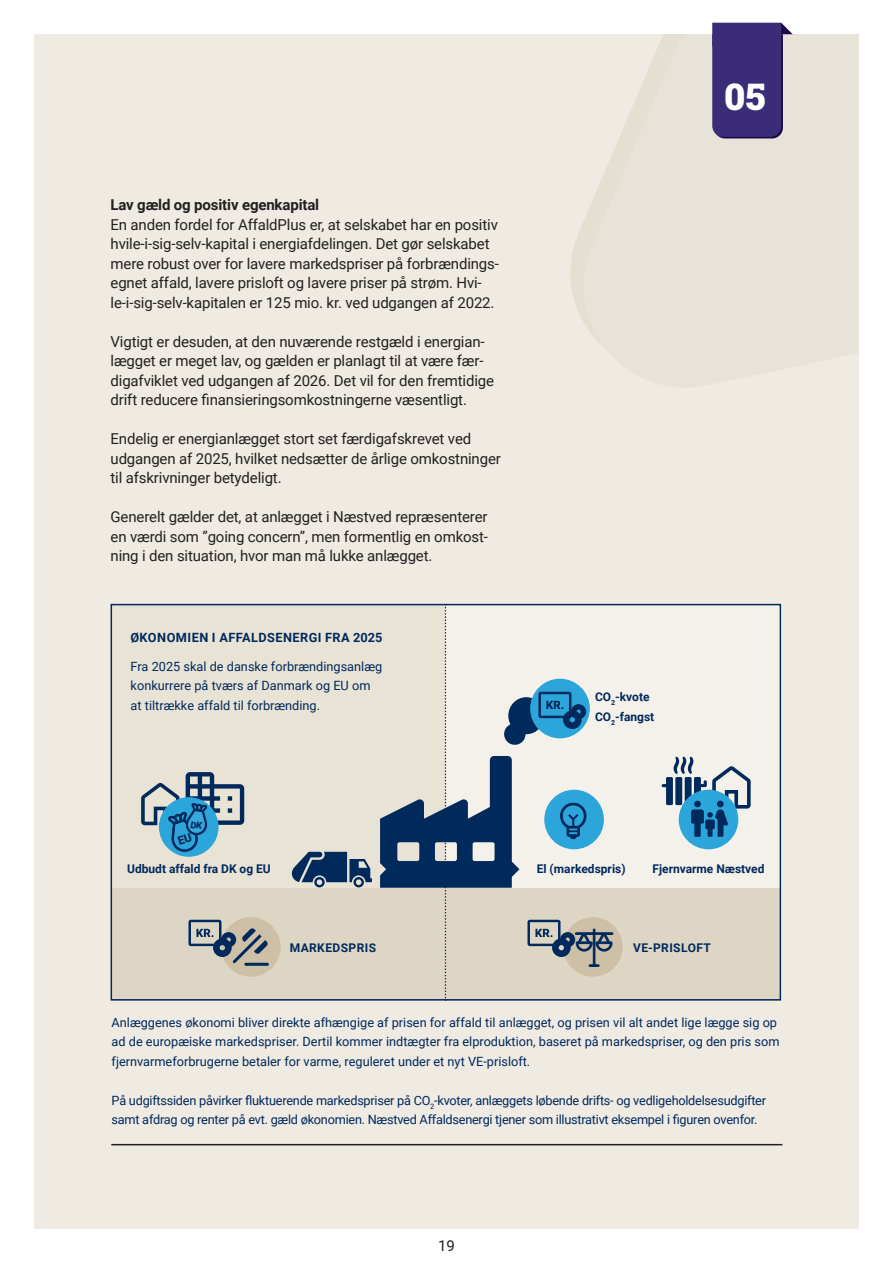
<style>
.page{position:relative;width:893px;height:1263px;background:#fff}
.page>*{position:absolute;margin:0;border:0;box-sizing:border-box;transform-origin:0 0}
.t1{font:37.05px "Roboto Slab";color:#fff}
.Brød_10_13{font:15px/19.5px "Roboto";letter-spacing:-.01em;color:#231f20}
.Brød_10_13-2{font:700 15px "Roboto";letter-spacing:-.01em;color:#231f20}
.Modeltekst{font:12.75px/19.5px "Roboto";color:#00295c}
.Modeltekst-2{font:12.75px/19.5px "Roboto";letter-spacing:-.02em;color:#00295c}
.Modeltekst-3{font:700 12.75px "Roboto";letter-spacing:.035em;color:#00295c}
.t2{font:700 12px "Roboto";color:#00295c}
.t3{font:700 12px "Roboto";letter-spacing:.035em;color:#00295c}
</style>
<div class="page">
<div style="left:34px;top:34px;width:825px;height:1195px;background:#efeae2"></div>
<svg style="left:570px;top:34px;width:206px;height:319px;fill:#e8e3d8"></svg>
<svg style="left:712px;top:23px;width:81px;height:115px;background:#504282"></svg>
<hr style="left:111px;top:1144px;width:671px;height:1px;background:#231f20">
<div style="left:111px;top:604px;width:335px;height:396px;background:#e9e3d6"></div>
<div style="left:446px;top:604px;width:335px;height:396px;background:#f4f1ea"></div>
<div style="left:111px;top:888px;width:670px;height:112px;background:#ded6c5"></div>
<div style="left:221px;top:917px;width:60px;height:60px;background:#cdc0a7;border-radius:50%"></div>
<div style="left:544px;top:790px;width:60px;height:59px;background:#2ba5da;border-radius:50%"></div>
<svg style="left:560px;top:803px;width:26px;height:36px"></svg>
<div style="left:159px;top:797px;width:60px;height:60px;background:#2ba5da;border-radius:50%"></div>
<div style="left:504px;top:723px;width:22px;height:22px;background:#00295c;border-radius:50%"></div>
<div style="left:508px;top:697px;width:36px;height:37px;background:#00295c;border-radius:50%"></div>
<div style="left:530px;top:679px;width:60px;height:59px;background:#2ba5da;border-radius:50%"></div>
<svg style="left:538px;top:692px;width:48px;height:37px"></svg>
<svg style="left:188px;top:920px;width:81px;height:46px"></svg>
<div style="left:563px;top:917px;width:60px;height:60px;background:#cdc0a7;border-radius:50%"></div>
<svg style="left:527px;top:920px;width:87px;height:47px"></svg>
<svg style="left:292px;top:604px;width:227px;height:396px"></svg>
<div style="left:679px;top:790px;width:59px;height:59px;background:#2ba5da;border-radius:50%"></div>
<svg style="left:662px;top:757px;width:89px;height:80px"></svg>
<svg style="left:141px;top:772px;width:103px;height:80px"></svg>
<p class="Brød_10_13-2" style="left:111px;top:194px;width:210px">Lav gæld og positiv egenkapital</p>
<p class="Brød_10_13" style="left:111px;top:214px;width:390px">En anden fordel for AffaldPlus er, at selskabet har en positiv hvile-i-sig-selv-kapital i energiafdelingen. Det gør selskabet mere robust over for lavere markedspriser på forbrændings&shy;egnet affald, lavere prisloft og lavere priser på strøm. Hvi&shy;le-i-sig-selv-kapitalen er 125 mio. kr. ved udgangen af 2022.</p>
<p class="Brød_10_13" style="left:111px;top:331px;width:385px">Vigtigt er desuden, at den nuværende restgæld i energian&shy;lægget er meget lav, og gælden er planlagt til at være fær&shy;digafviklet ved udgangen af 2026. Det vil for den fremtidige drift reducere finansieringsomkostningerne væsentligt.</p>
<p class="Brød_10_13" style="left:111px;top:428px;width:392px">Endelig er energianlægget stort set færdigafskrevet ved udgangen af 2025, hvilket nedsætter de årlige omkostninger til afskrivninger betydeligt.</p>
<p class="Brød_10_13" style="left:111px;top:506px;width:379px;text-align:justify">Generelt gælder det, at anlægget i Næstved repræsenterer en værdi som ”going concern”, men formentlig en omkost&shy;ning i den situation, hvor man må lukke anlægget.</p>
<p class="Modeltekst-3" style="left:131px;top:628px;width:253px">ØKONOMIEN I AFFALDSENERGI FRA 2025</p>
<p class="Modeltekst" style="left:131px;top:656px;width:253px">Fra 2025 skal de danske forbrændingsanlæg konkurrere på tværs af Danmark og EU om at tiltrække affald til forbrænding.</p>
<h1 class="t1" style="left:724px;top:71px;width:43px">05</h1>
<p class="t2" style="left:595px;top:688px;width:56px">CO<sub>2</sub>-kvote</p>
<p class="t2" style="left:595px;top:708px;width:61px">CO<sub>2</sub>-fangst</p>
<p class="t2" style="left:127px;top:861px;width:145px">Udbudt affald fra DK og EU</p>
<p class="t3" style="left:290px;top:939px;width:88px">MARKEDSPRIS</p>
<p class="t2" style="left:537px;top:861px;width:90px">El (markedspris)</p>
<p class="t2" style="left:652px;top:861px;width:114px">Fjernvarme Næstved</p>
<p class="t3" style="left:633px;top:939px;width:79px">VE-PRISLOFT</p>
<p class="Modeltekst" style="left:112px;top:1012px;width:669px">Anlæggenes økonomi bliver direkte afhængige af prisen for affald til anlægget, og prisen vil alt andet lige lægge sig op ad de europæiske markedspriser. Dertil kommer indtægter fra elproduktion, baseret på markedspriser, og den pris som fjernvarmeforbrugerne betaler for varme, reguleret under et nyt VE-prisloft.</p>
<p class="Modeltekst-2" style="left:112px;top:1090px;width:656px">På udgiftssiden påvirker fluktuerende markedspriser på CO<sub>2</sub>-kvoter, anlæggets løbende drifts- og vedligeholdelsesudgifter samt afdrag og renter på evt. gæld økonomien. Næstved Affaldsenergi tjener som illustrativt eksempel i figuren ovenfor.</p>
<p class="Brød_10_13" style="left:438px;top:1235px;width:18px">19</p>
</div>
